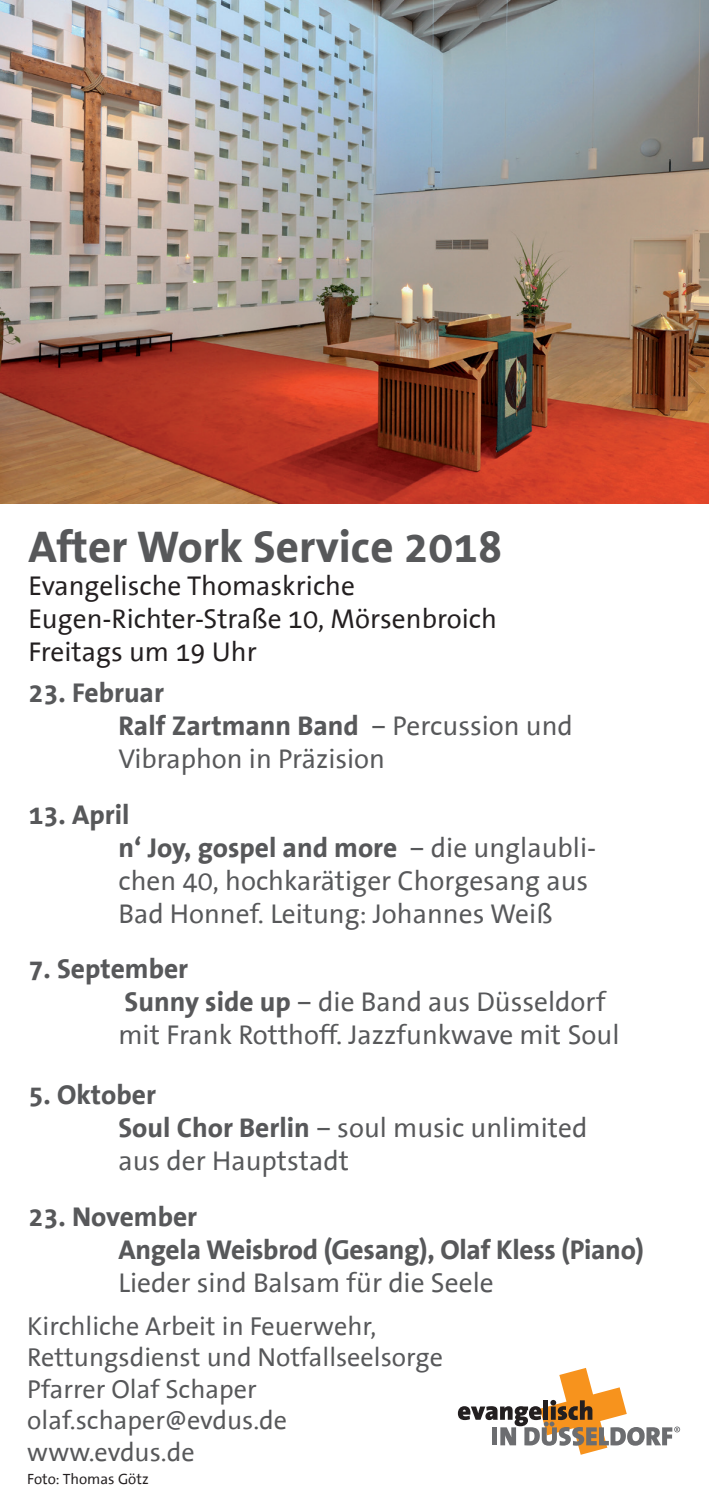
<style>
.page{position:relative;width:709px;height:1503px;background:#fff}
.page>*{position:absolute;margin:0;border:0;box-sizing:border-box;transform-origin:0 0}
.t1{font:700 45px "The Sans Office";color:#57585a}
.t2{font:27.5px/33px "The Sans Office";color:#57585a}
.t3{font:27.5px/33px "The Sans Office";color:#231f20}
.t4{font:700 27.5px/33px "The Sans Office";letter-spacing:-.01em;color:#57585a}
.t5{font:26.25px/31.5px "The Sans Office";color:#57585a}
.t6{font:15px "The Sans Office";color:#231f20}
.s1{font-weight:700}
</style>
<div class="page">
<svg style="left:458px;top:1368px;width:222px;height:86px"></svg>
<img style="left:0;top:1px;width:709px;height:503px">
<h1 class="t1" style="left:28px;top:523px;width:476px">After Work Service 2018</h1>
<p class="t3" style="left:28px;top:570px;width:470px">Evangelische Thomaskriche<br>Eugen-Richter-Straße 10, Mörsenbroich<br>Freitags um 19 Uhr</p>
<p class="t2" style="left:118px;top:677px;width:456px;text-indent:-90px"><span class="s1">23. Februar<br>Ralf Zartmann Band</span> – Percussion und<br>Vibraphon in Präzision</p>
<p class="t2" style="left:118px;top:799px;width:479px;text-indent:-90px"><span class="s1">13. April<br>n‘ Joy, gospel and more</span> – die unglaubli&shy;chen 40, hochkarätiger Chorgesang aus<br>Bad Honnef. Leitung: Johannes Weiß</p>
<p class="t2" style="left:118px;top:953px;width:502px;text-indent:-90px"><span class="s1">7. September<br>Sunny side up</span> – die Band aus Düsseldorf mit Frank Rotthoff. Jazzfunkwave mit Soul</p>
<p class="t2" style="left:118px;top:1079px;width:470px;text-indent:-90px"><span class="s1">5. Oktober<br>Soul Chor Berlin</span> – soul music unlimited aus der Hauptstadt</p>
<p class="t4" style="left:118px;top:1200px;width:527px;text-indent:-90px">23. November<br>Angela Weisbrod (Gesang), Olaf Kless (Piano)</p>
<p class="t2" style="left:118px;top:1267px;width:377px">Lieder sind Balsam für die Seele</p>
<p class="t5" style="left:27px;top:1311px;width:417px">Kirchliche Arbeit in Feuerwehr,<br>Rettungsdienst und Notfallseelsorge<br>Pfarrer Olaf Schaper olaf.schaper@evdus.de www.evdus.de</p>
<p class="t6" style="left:27px;top:1470px;width:123px">Foto: Thomas Götz</p>
</div>
